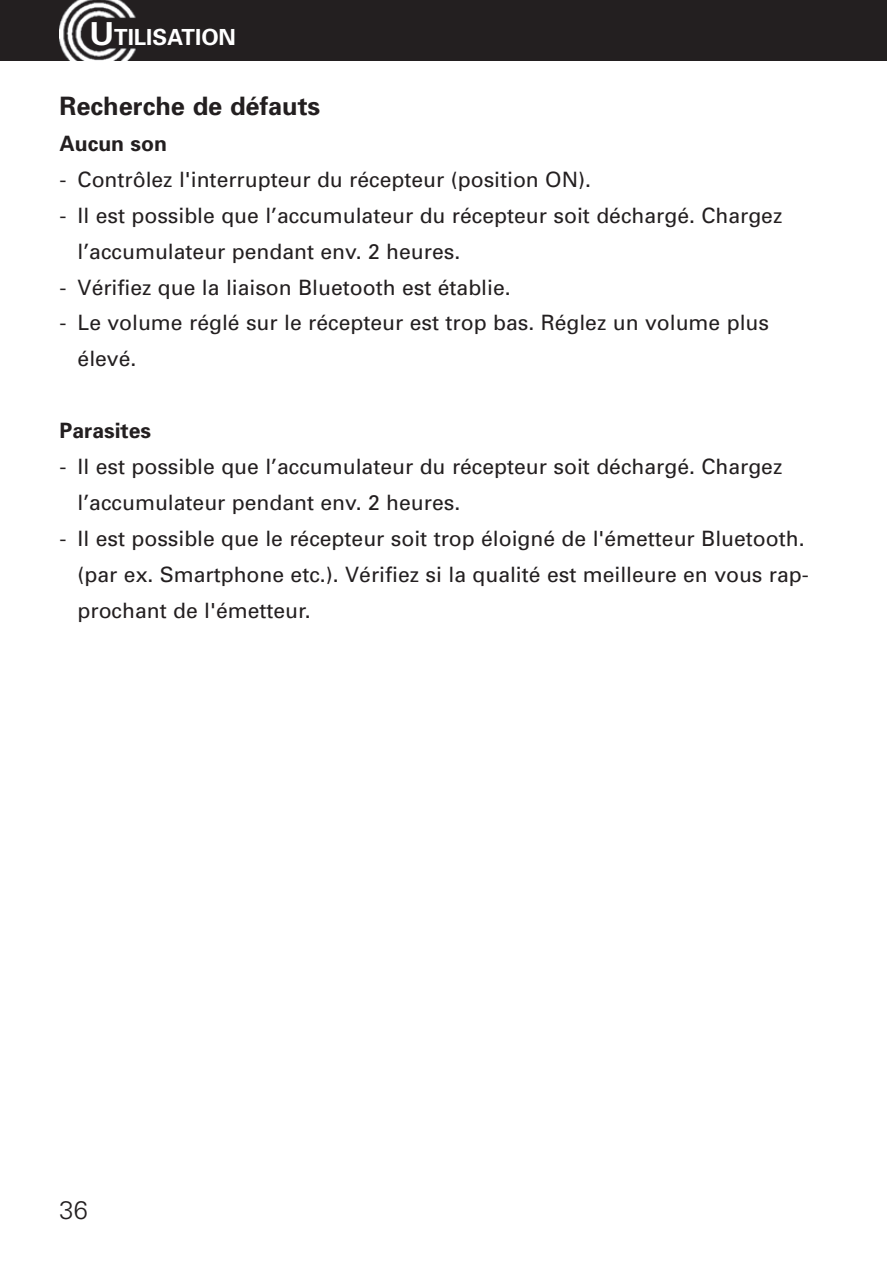
<style>
.page{position:relative;width:887px;height:1261px;background:#fff}
.page>*{position:absolute;margin:0;border:0;box-sizing:border-box;transform-origin:0 0}
.t1{font:700 25.43px "Univers";color:#231f20}
.t2{font:300 25.43px "Univers";color:#231f20}
.t3{font:700 22.28px "Univers";color:#fff}
.t4{font:21.15px/36px "Univers";color:#231f20}
.t5{font:700 21.15px "Univers";color:#231f20}
.s1{font-size:31.72px}
</style>
<div class="page">
<div style="left:0;top:0;width:887px;height:61px;background:#231f20"></div>
<img style="left:60px;top:0;width:76px;height:61px">
<p class="t3" style="left:90px;top:29px;width:148px"><span class="s1">U</span>TILISATION</p>
<p class="t1" style="left:60px;top:96px;width:262px">Recherche de défauts</p>
<p class="t5" style="left:60px;top:135px;width:109px">Aucun son</p>
<p class="t4" style="left:60px;top:163px;width:533px">- Contrôlez l'interrupteur du récepteur (position ON).</p>
<p class="t4" style="left:78px;top:199px;width:706px;text-indent:-18px">- Il est possible que l’accumulateur du récepteur soit déchargé. Chargez l’accumulateur pendant env. 2 heures.</p>
<p class="t4" style="left:60px;top:271px;width:452px">- Vérifiez que la liaison Bluetooth est établie.</p>
<p class="t4" style="left:78px;top:307px;width:693px;text-indent:-18px">- Le volume réglé sur le récepteur est trop bas. Réglez un volume plus élevé.</p>
<p class="t5" style="left:60px;top:423px;width:93px">Parasites</p>
<p class="t4" style="left:78px;top:451px;width:706px;text-indent:-18px">- Il est possible que l’accumulateur du récepteur soit déchargé. Chargez l’accumulateur pendant env. 2 heures.</p>
<p class="t4" style="left:78px;top:522px;width:732px;text-indent:-18px">- Il est possible que le récepteur soit trop éloigné de l'émetteur Bluetooth. (par ex. Smartphone etc.). Vérifiez si la qualité est meilleure en vous rap&shy;prochant de l'émetteur.</p>
<p class="t2" style="left:60px;top:1200px;width:30px">36</p>
</div>
